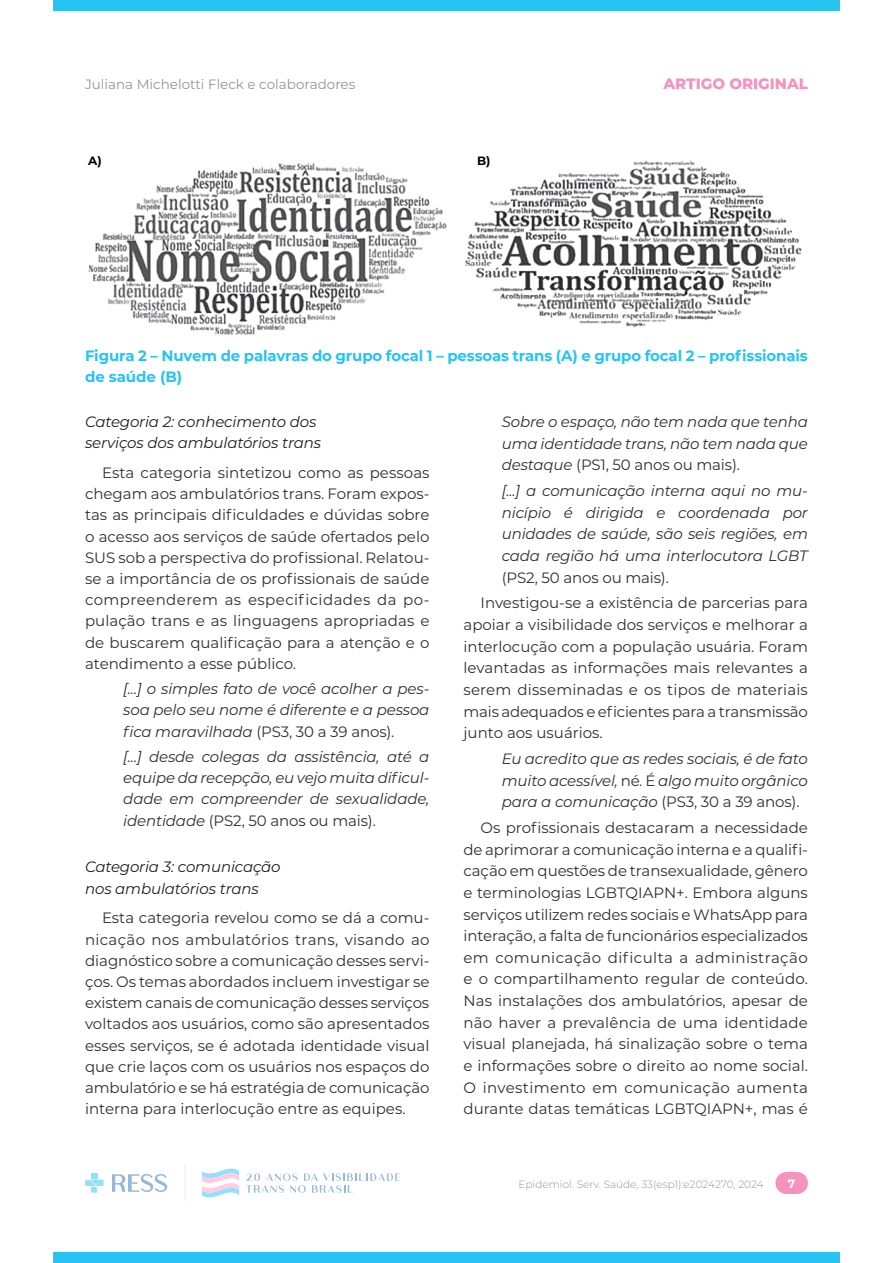
<style>
.page{position:relative;width:893px;height:1263px;background:#fff}
.page>*{position:absolute;margin:0;border:0;box-sizing:border-box;transform-origin:0 0}
.t1{font:15px/21.6px "Montserrat";color:#312f30;text-align:justify}
.texto_nor_cit{font:italic 15px/21.6px "Montserrat";letter-spacing:-.01em;color:#312f30;text-align:justify}
.subsubtitulo{font:italic 15px/21.1px "Montserrat";letter-spacing:-.01em;color:#231f20}
.legenda{font:700 15px/21px "Montserrat";letter-spacing:-.01em;color:#27c3f3}
.t2{font:800 15px "Montserrat";color:#f393be}
.t3{font:13.5px "Montserrat";color:#939598}
.t4{font:700 12px "Montserrat";color:#000}
.t5{font:700 12px "Montserrat";color:#fff}
.t6{font:300 10.5px "Montserrat";color:#939598}
.s1{font-style:normal}
</style>
<div class="page">
<div style="left:53px;top:0;width:787px;height:11px;background:#27c3f3"></div>
<div style="left:53px;top:1252px;width:787px;height:11px;background:#27c3f3"></div>
<div style="left:775px;top:1172px;width:22px;height:22px;background:#f393be;border-radius:50%"></div>
<div style="left:786px;top:1172px;width:22px;height:22px;background:#f393be;border-radius:50%"></div>
<div style="left:786px;top:1172px;width:11px;height:22px;background:#f393be"></div>
<hr style="left:184px;top:1164px;width:1px;height:37px;background:#ededed">
<svg style="left:85px;top:1173px;width:19px;height:19px"></svg>
<svg style="left:112px;top:1174px;width:55px;height:18px"></svg>
<svg style="left:202px;top:1168px;width:37px;height:30px"></svg>
<svg style="left:246px;top:1173px;width:154px;height:20px"></svg>
<img style="left:88px;top:163px;width:359px;height:172px">
<img style="left:465px;top:160px;width:337px;height:168px">
<p class="t3" style="left:85px;top:75px;width:272px">Juliana Michelotti Fleck e colaboradores</p>
<p class="t2" style="left:663px;top:73px;width:146px">ARTIGO ORIGINAL</p>
<p class="t4" style="left:88px;top:152px;width:15px">A)</p>
<p class="t4" style="left:477px;top:152px;width:15px">B)</p>
<p class="legenda" style="left:85px;top:344px;width:724px">Figura 2 – Nuvem de palavras do grupo focal 1 – pessoas trans (A) e grupo focal 2 – profissionais de saúde (B)</p>
<p class="subsubtitulo" style="left:85px;top:411px;width:238px">Categoria 2: conhecimento dos serviços dos ambulatórios trans</p>
<p class="t1" style="left:85px;top:461px;width:346px;line-height:21.1px;text-indent:17px">Esta categoria sintetizou como as pessoas chegam aos ambulatórios trans. Foram expos&shy;tas as principais dificuldades e dúvidas sobre o acesso aos serviços de saúde ofertados pelo SUS sob a perspectiva do profissional. Relatou&shy;se a importância de os profissionais de saúde compreenderem as especificidades da po&shy;pulação trans e as linguagens apropriadas e de buscarem qualificação para a atenção e o atendimento a esse público.</p>
<p class="texto_nor_cit" style="left:123px;top:678px;width:308px;line-height:21.1px">[...] o simples fato de você acolher a pes&shy;soa pelo seu nome é diferente e a pessoa fica maravilhada <span class="s1">(PS3, 30 a 39 anos).</span></p>
<p class="texto_nor_cit" style="left:123px;top:746px;width:308px;line-height:21.1px">[...] desde colegas da assistência, até a equipe da recepção, eu vejo muita dificul&shy;dade em compreender de sexualidade, identidade <span class="s1">(PS2, 50 anos ou mais).</span></p>
<p class="subsubtitulo" style="left:85px;top:856px;width:197px">Categoria 3: comunicação nos ambulatórios trans</p>
<p class="t1" style="left:85px;top:907px;width:346px;line-height:21.1px;text-indent:17px">Esta categoria revelou como se dá a comu&shy;nicação nos ambulatórios trans, visando ao diagnóstico sobre a comunicação desses servi&shy;ços. Os temas abordados incluem investigar se existem canais de comunicação desses serviços voltados aos usuários, como são apresentados esses serviços, se é adotada identidade visual que crie laços com os usuários nos espaços do ambulatório e se há estratégia de comunicação interna para interlocução entre as equipes.</p>
<p class="texto_nor_cit" style="left:502px;top:410px;width:308px">Sobre o espaço, não tem nada que tenha uma identidade trans, não tem nada que destaque <span class="s1">(PS1, 50 anos ou mais).</span></p>
<p class="texto_nor_cit" style="left:502px;top:479px;width:308px">[...] a comunicação interna aqui no mu&shy;nicípio é dirigida e coordenada por unidades de saúde, são seis regiões, em cada região há uma interlocutora LGBT <span class="s1">(PS2, 50 anos ou mais).</span></p>
<p class="t1" style="left:463px;top:592px;width:346px;text-indent:17px">Investigou-se a existência de parcerias para apoiar a visibilidade dos serviços e melhorar a interlocução com a população usuária. Foram levantadas as informações mais relevantes a serem disseminadas e os tipos de materiais mais adequados e eficientes para a transmissão junto aos usuários.</p>
<p class="texto_nor_cit" style="left:502px;top:747px;width:308px">Eu acredito que as redes sociais, é de fato muito acessível, <span class="s1">né</span>. <span class="s1">É</span> algo muito orgânico para a comunicação <span class="s1">(PS3, 30 a 39 anos).</span></p>
<p class="t1" style="left:463px;top:816px;width:346px;text-indent:17px">Os profissionais destacaram a necessidade de aprimorar a comunicação interna e a qualifi&shy;cação em questões de transexualidade, gênero e terminologias LGBTQIAPN+. Embora alguns serviços utilizem redes sociais e WhatsApp para interação, a falta de funcionários especializados em comunicação dificulta a administração e o compartilhamento regular de conteúdo.<br>Nas instalações dos ambulatórios, apesar de não haver a prevalência de uma identidade visual planejada, há sinalização sobre o tema e informações sobre o direito ao nome social.<br>O investimento em comunicação aumenta durante datas temáticas LGBTQIAPN+, mas é</p>
<p class="t6" style="left:518px;top:1177px;width:247px">Epidemiol. Serv. Saúde, 33(esp1):e2024270, 2024</p>
<p class="t5" style="left:788px;top:1175px;width:9px">7</p>
</div>
